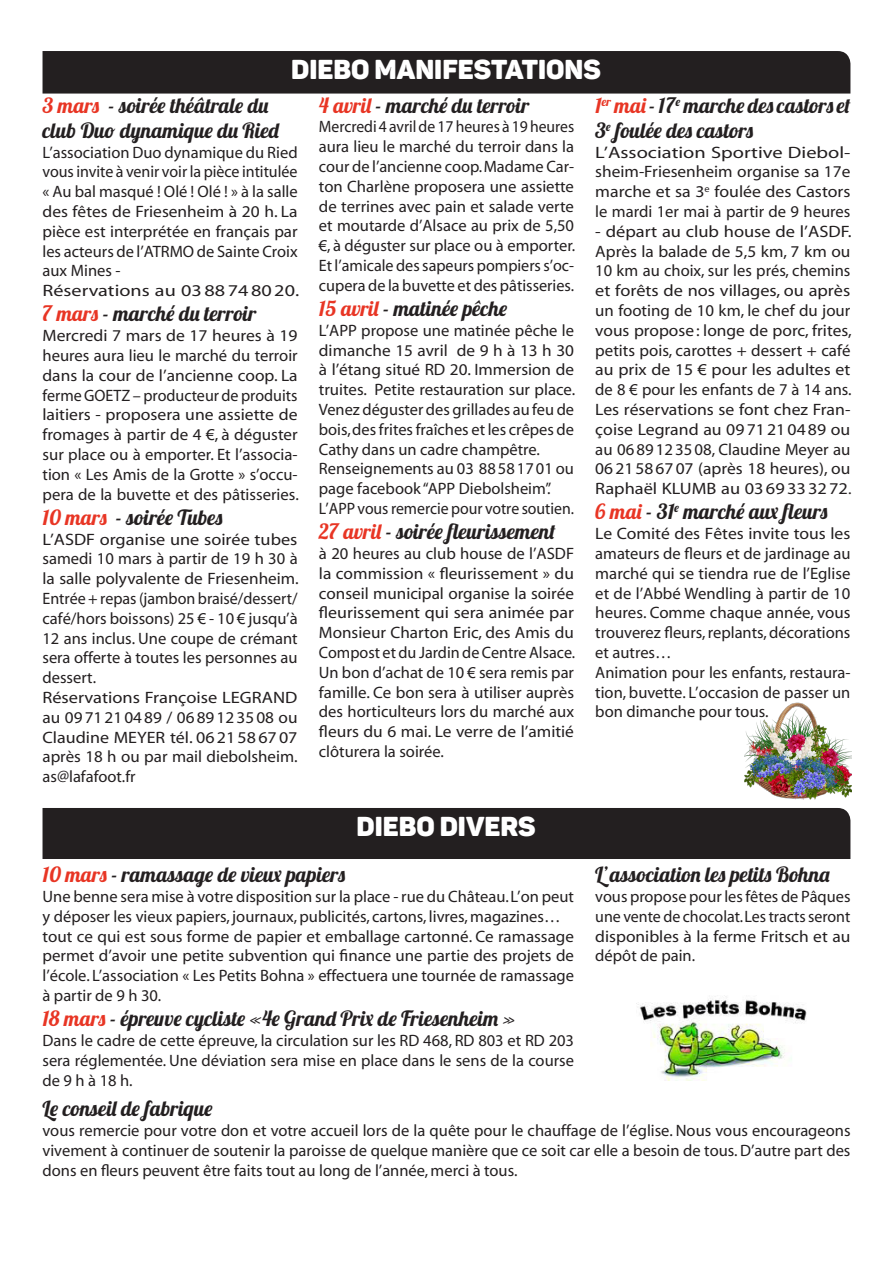
<style>
.page{position:relative;width:893px;height:1263px;background:#fff}
.page>*{position:absolute;margin:0;border:0;box-sizing:border-box;transform-origin:0 0}
.t1{font:27px "Panton Black Caps";color:#fff}
.t2{font:21px/25.2px "Lobster 1.4";letter-spacing:.02em;color:#231f20}
.t3{font:21px "Lobster 1.4";color:#231f20}
.t4{font:21px/25.2px "Lobster 1.4";letter-spacing:.045em;color:#231f20}
.t5{font:21px "Lobster 1.4";letter-spacing:.05em;color:#231f20}
.t6{font:16.5px/19.8px "Myriad";color:#231f20;text-align:justify}
.t7{font:16.5px/19.8px "Myriad";color:#231f20;text-align:justify;scale:1.12 1}
.t8{font:16.5px/19.8px "Myriad";color:#231f20;text-align:justify;scale:1.07 1}
.t9{font:16.5px/19.8px "Myriad";color:#231f20;text-align:justify;scale:.95 1}
.t10{font:16.5px/19.8px "Myriad";color:#231f20;text-align:justify;scale:1.11 1}
.t11{font:16.5px/19.8px "Myriad";color:#231f20;text-align:justify;scale:1.24 1}
.t12{font:16.5px "Myriad";color:#231f20;scale:.96 1}
.t13{font:16.5px "Myriad";color:#231f20;scale:1.22 1}
.s1{color:#e83524}
.s2{font-family:"Arial";font-size:15px}
.s3{font-size:15px}
</style>
<div class="page">
<div style="left:43px;top:51px;width:807px;height:43px;background:#231f20"></div>
<img style="left:744px;top:702px;width:108px;height:97px">
<img style="left:636px;top:995px;width:171px;height:85px">
<div style="left:43px;top:808px;width:807px;height:51px;background:#231f20"></div>
<p class="t1" style="left:291px;top:52px;width:311px">DIEBO MANIFESTATIONS</p>
<p class="t4" style="left:43px;top:92px;width:238px"><span class="s1">3 mars</span> - soirée théâtrale du club Duo dynamique du Ried</p>
<p class="t6" style="left:43px;top:143px;width:257px">L’association Duo dynamique du Ried vous invite à venir voir la pièce intitulée « Au bal masqué ! Olé ! Olé ! » à la salle des fêtes de Friesenheim à 20 h. La pièce est interprétée en français par les acteurs de l’ATRMO de Sainte Croix aux Mines -</p>
<p class="t13" style="left:43px;top:282px;width:212px">Réservations au 0388748020.</p>
<p class="t3" style="left:43px;top:300px;width:215px"><span class="s1">7 mars</span> - marché du terroir</p>
<p class="t8" style="left:43px;top:326px;width:241px">Mercredi 7 mars de 17 heures à 19 heures aura lieu le marché du terroir dans la cour de l’ancienne coop. La ferme GOETZ – producteur de produits laitiers - proposera une assiette de fromages à partir de 4 <span class="s2">€</span>, à déguster sur place ou à emporter. Et l’associa&shy;tion « Les Amis de la Grotte » s’occu&shy;pera de la buvette et des pâtisseries.</p>
<p class="t2" style="left:43px;top:504px;width:181px"><span class="s1">10 mars</span> - soirée Tubes</p>
<p class="t10" style="left:43px;top:530px;width:232px">L’ASDF organise une soirée tubes samedi 10 mars à partir de 19 h 30 à la salle polyvalente de Friesenheim.<br>Entrée + repas (jambon braisé/dessert/ café/hors boissons) 25 <span class="s2">€</span> - 10 <span class="s2">€</span> jusqu’à 12 ans inclus. Une coupe de crémant sera offerte à toutes les personnes au dessert.</p>
<p class="t7" style="left:43px;top:688px;width:229px">Réservations Françoise LEGRAND au 0971210489 / 0689123508 ou Claudine MEYER tél. 0621586707 après 18 h ou par mail diebolsheim. as@lafafoot.fr</p>
<p class="t3" style="left:319px;top:91px;width:212px"><span class="s1">4 avril</span> - marché du terroir</p>
<p class="t9" style="left:319px;top:118px;width:271px">Mercredi 4 avril de 17 heures à 19 heures aura lieu le marché du terroir dans la cour de l’ancienne coop. Madame Car&shy;ton Charlène proposera une assiette de terrines avec pain et salade verte et moutarde d’Alsace au prix de 5,50 <span class="s2">€</span>, à déguster sur place ou à emporter.<br>Et l’amicale des sapeurs pompiers s’oc&shy;cupera de la buvette et des pâtisseries.</p>
<p class="t3" style="left:319px;top:295px;width:190px"><span class="s1">15 avril</span> - matinée pêche</p>
<p class="t6" style="left:319px;top:321px;width:258px">L’APP propose une matinée pêche le dimanche 15 avril de 9 h à 13 h 30 à l’étang situé RD 20. Immersion de truites. Petite restauration sur place.<br>Venez déguster des grillades au feu de bois, des frites fraîches et les crêpes de Cathy dans un cadre champêtre.</p>
<p class="t6" style="left:319px;top:460px;width:257px">Renseignements au 03 88581701 ou page facebook “APP Diebolsheim”.</p>
<p class="t12" style="left:319px;top:500px;width:267px">L’APP vous remercie pour votre soutien.</p>
<p class="t2" style="left:319px;top:519px;width:238px"><span class="s1">27 avril</span> - soirée fleurissement</p>
<p class="t6" style="left:319px;top:544px;width:258px">à 20 heures au club house de l’ASDF la commission « fleurissement » du conseil municipal organise la soirée fleurissement qui sera animée par Monsieur Charton Eric, des Amis du Compost et du Jardin de Centre Alsace.<br>Un bon d’achat de 10 <span class="s2">€</span> sera remis par famille. Ce bon sera à utiliser auprès des horticulteurs lors du marché aux fleurs du 6 mai. Le verre de l’amitié clôturera la soirée.</p>
<p class="t1" style="left:356px;top:809px;width:181px">DIEBO DIVERS</p>
<p class="t5" style="left:43px;top:861px;width:304px"><span class="s1">10 mars</span> - ramassage de vieux papiers</p>
<p class="t6" style="left:43px;top:887px;width:533px">Une benne sera mise à votre disposition sur la place - rue du Château. L’on peut y déposer les vieux papiers, journaux, publicités, cartons, livres, magazines…</p>
<p class="t6" style="left:43px;top:927px;width:533px">tout ce qui est sous forme de papier et emballage cartonné. Ce ramassage permet d’avoir une petite subvention qui finance une partie des projets de l’école. L’association « Les Petits Bohna » effectuera une tournée de ramassage à partir de 9 h 30.</p>
<p class="t2" style="left:43px;top:1006px;width:474px"><span class="s1">18 mars</span> - épreuve cycliste «4e Grand Prix de Friesenheim »</p>
<p class="t6" style="left:43px;top:1031px;width:533px">Dans le cadre de cette épreuve, la circulation sur les RD 468, RD 803 et RD 203 sera réglementée. Une déviation sera mise en place dans le sens de la course de 9 h à 18 h.</p>
<p class="t2" style="left:595px;top:92px;width:257px"><span class="s1">1</span><sup>er</sup> <span class="s1">mai</span> - 17<sup>e</sup> marche des castors et<br>3<sup>e</sup> foulée des castors</p>
<p class="t11" style="left:595px;top:143px;width:207px">L’Association Sportive Diebol&shy;sheim-Friesenheim organise sa 17e marche et sa 3<sup>e</sup> foulée des Castors le mardi 1er mai à partir de 9 heures</p>
<p class="t7" style="left:595px;top:222px;width:230px">- départ au club house de l’ASDF.<br>Après la balade de 5,5 km, 7 km ou 10 km au choix, sur les prés, chemins et forêts de nos villages, ou après un footing de 10 km, le chef du jour vous propose : longe de porc, frites, petits pois, carottes + dessert + café au prix de 15 <span class="s2">€</span> pour les adultes et de 8 <span class="s2">€</span> pour les enfants de 7 à 14 ans.<br>Les réservations se font chez Fran&shy;çoise Legrand au 0971210489 ou au 0689123508, Claudine Meyer au 0621586707 (après 18 heures), ou Raphaël KLUMB au 0369333272<span class="s3">.</span></p>
<p class="t2" style="left:595px;top:499px;width:234px"><span class="s1">6 mai</span> - 31<sup>e</sup> marché aux fleurs</p>
<p class="t8" style="left:595px;top:524px;width:240px">Le Comité des Fêtes invite tous les amateurs de fleurs et de jardinage au marché qui se tiendra rue de l’Eglise et de l’Abbé Wendling à partir de 10 heures. Comme chaque année, vous trouverez fleurs, replants, décorations et autres…</p>
<p class="t6" style="left:595px;top:663px;width:257px">Animation pour les enfants, restaura&shy;tion, buvette. L’occasion de passer un bon dimanche pour tous.</p>
<p class="t2" style="left:595px;top:862px;width:236px">L’association les petits Bohna</p>
<p class="t6" style="left:595px;top:887px;width:257px">vous propose pour les fêtes de Pâques une vente de chocolat. Les tracts seront disponibles à la ferme Fritsch et au dépôt de pain.</p>
<p class="t2" style="left:43px;top:1095px;width:171px">Le conseil de fabrique</p>
<p class="t6" style="left:43px;top:1121px;width:809px">vous remercie pour votre don et votre accueil lors de la quête pour le chauffage de l’église. Nous vous encourageons vivement à continuer de soutenir la paroisse de quelque manière que ce soit car elle a besoin de tous. D’autre part des dons en fleurs peuvent être faits tout au long de l’année, merci à tous.</p>
</div>
